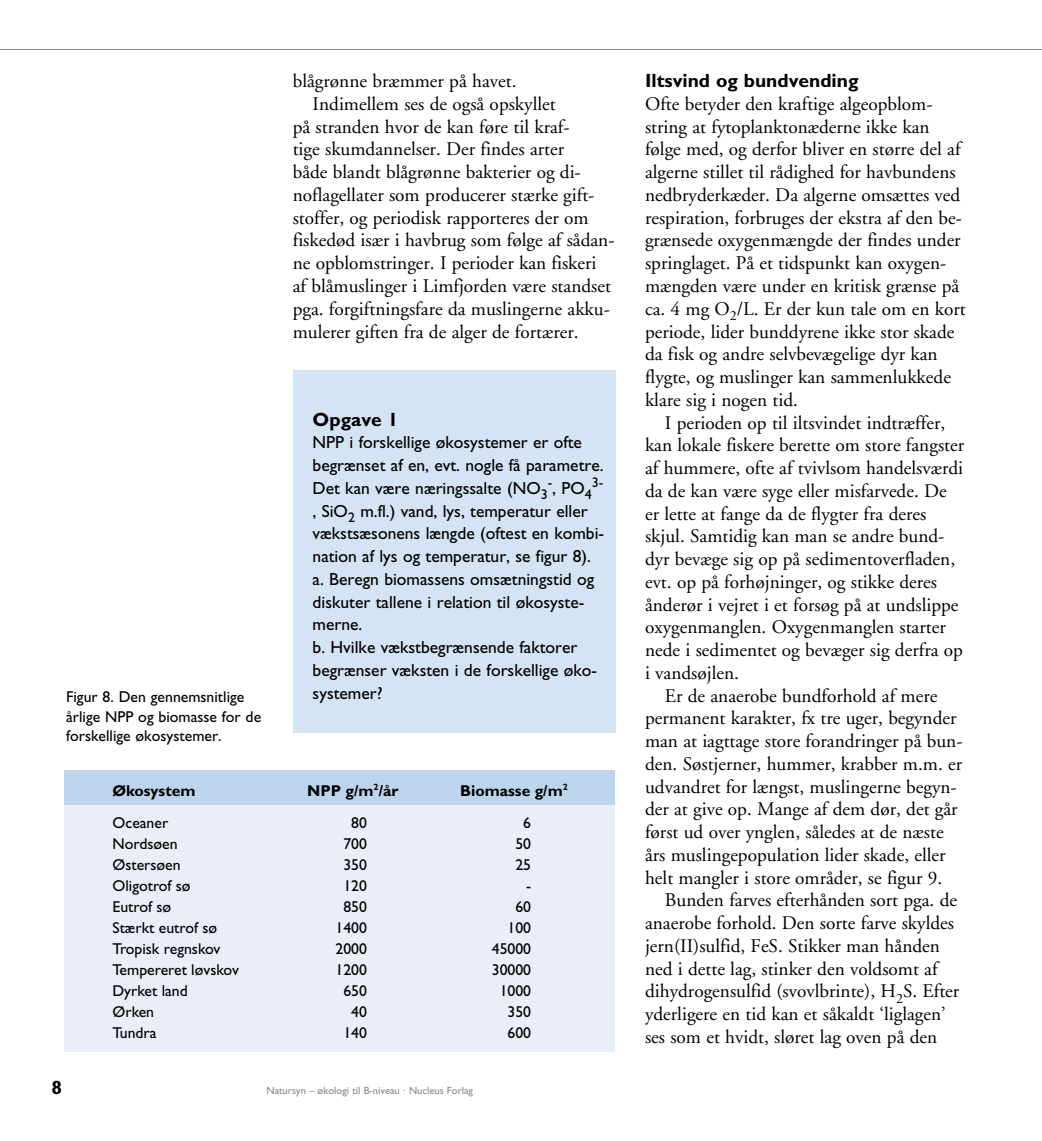
<style>
.page{position:relative;width:1042px;height:1141px;background:#fff}
.page>*{position:absolute;margin:0;border:0;box-sizing:border-box;transform-origin:0 0}
.t1{font:19.25px/22.8px "Adobe Garamond";color:#000}
.t2{font:700 19.25px "Gill Sans";color:#000}
.t3{font:17.5px/22.8px "Gill Sans";color:#000}
.t4{font:15.75px/21px "Gill Sans";color:#000}
.t5{font:700 15.75px/32.4px "Gill Sans";color:#000}
.t6{font:14px "Gill Sans";color:#000}
.t7{font:10.5px "Gill Sans";color:#878889}
.s1{font-weight:400}
</style>
<div class="page">
<div style="left:293px;top:371px;width:322px;height:362px;background:#d4e4f4"></div>
<hr style="left:0;top:49px;width:1042px;height:1px;background:#878889">
<div style="left:64px;top:771px;width:551px;height:281px;background:#e9eef7"></div>
<div style="left:64px;top:770px;width:551px;height:35px;background:#bcd5ec"></div>
<p class="t4" style="left:66px;top:687px;width:197px;line-height:19.2px">Figur 8. Den gennemsnitlige årlige NPP og biomasse for de forskellige økosystemer.</p>
<p class="t5" style="left:112px;top:774px;width:85px">Økosystem</p>
<p class="t4" style="left:112px;top:812px;width:128px">Oceaner<br>Nordsøen<br>Østersøen<br>Oligotrof sø<br>Eutrof sø<br>Stærkt eutrof sø<br>Tropisk regnskov<br>Tempereret løvskov<br>Dyrket land<br>Ørken<br>Tundra</p>
<p class="t1" style="left:293px;top:70px;width:225px">blågrønne bræmmer på havet.</p>
<p class="t1" style="left:313px;top:93px;width:245px">Indimellem ses de også opskyllet</p>
<p class="t1" style="left:293px;top:116px;width:278px">på stran-den hvor de kan føre til kraf-</p>
<p class="t1" style="left:293px;top:139px;width:273px">tige skumdannelser. Der findes arter</p>
<p class="t1" style="left:293px;top:161px;width:288px">både blandt blågrønne bakterier og di-</p>
<p class="t1" style="left:293px;top:184px;width:303px">noflagellater som producerer stærke gift-</p>
<p class="t1" style="left:293px;top:207px;width:297px">stoffer, og periodisk rapporteres der om</p>
<p class="t1" style="left:293px;top:230px;width:323px">fiskedød især i havbrug som følge af sådan-</p>
<p class="t1" style="left:293px;top:252px;width:305px">ne opblomstringer. I perioder kan fiskeri</p>
<p class="t1" style="left:293px;top:275px;width:320px">af blåmuslinger i Limfjor-den være standset</p>
<p class="t1" style="left:293px;top:298px;width:319px">pga. forgiftningsfare da mus-lingerne akku-</p>
<p class="t1" style="left:293px;top:321px;width:287px">mulerer giften fra de alger de fortærer.</p>
<p class="t2" style="left:313px;top:408px;width:87px">Opgave 1</p>
<p class="t3" style="left:313px;top:431px;width:292px">NPP i forskellige økosystemer er ofte be-grænset af en, evt. nogle få parametre.<br>Det kan være næringssalte (NO<sub>3</sub><sup>-</sup>, PO<sub>4</sub></p>
<p class="t6" style="left:592px;top:474px;width:13px">3-</p>
<p class="t3" style="left:313px;top:499px;width:293px">, SiO<sub>2</sub> m.fl.) vand, lys, temperatur eller vækstsæsonens længde (oftest en kombi&shy;nation af lys og temperatur, se figur 8). a. Beregn biomassens omsætningstid og diskuter tallene i relation til økosyste&shy;merne.<br>b. Hvilke vækstbegrænsende faktorer be-grænser væksten i de forskellige øko&shy;systemer?</p>
<p class="t5" style="left:307px;top:774px;width:93px">NPP g/m<sup>2</sup>/år</p>
<p class="t5" style="left:523px;top:774px;width:46px;text-indent:-63px">Biomasse g/m<sup>2<br></sup><span class="s1">6</span></p>
<p class="t4" style="left:492px;top:833px;width:41px;text-align:right">50<br>25<br>-<br>60<br>100<br>45000<br>30000<br>1000<br>350<br>600</p>
<p class="t4" style="left:335px;top:812px;width:33px;text-align:right">80<br>700<br>350<br>120<br>850<br>1400<br>2000<br>1200<br>650<br>40<br>140</p>
<p class="t7" style="left:266px;top:1084px;width:208px">Natursyn – økologi til B-niveau · Nucleus Forlag</p>
<p class="t2" style="left:645px;top:69px;width:215px">Iltsvind og bundvending</p>
<p class="t1" style="left:645px;top:93px;width:322px">Ofte betyder den kraftige algeopblom&shy;string at fytoplanktonæderne ikke kan følge med, og derfor bliver en større del af algerne stillet til rådighed for havbundens nedbryderkæder. Da algerne omsættes ved respiration, forbruges der ekstra af den be&shy;grænsede oxygenmængde der findes under springlaget. På et tidspunkt kan oxygen&shy;mængden være under en kritisk grænse på ca. 4 mg O<sub>2</sub>/L. Er der kun tale om en kort periode, lider bunddyrene ikke stor skade da fisk og andre selvbevægelige dyr kan flygte, og muslinger kan sammenlukkede klare sig i nogen tid.</p>
<p class="t1" style="left:645px;top:412px;width:321px;text-indent:20px">I perioden op til iltsvindet indtræffer, kan lokale fiskere berette om store fangster af hummere, ofte af tvivlsom handelsværdi da de kan være syge eller misfarvede. De er lette at fange da de flygter fra deres skjul. Samtidig kan man se andre bund&shy;dyr bevæge sig op på sedi-mentoverfladen, evt. op på forhøjninger, og stikke deres ånderør i vejret i et forsøg på at undslippe oxygenmanglen. Oxygenmanglen starter nede i sedimentet og bevæger sig derfra op i vandsøjlen.</p>
<p class="t1" style="left:645px;top:685px;width:319px;text-indent:20px">Er de anaerobe bundforhold af mere perma-nent karakter, fx tre uger, begynder man at iagttage store forandringer på bun&shy;den. Søstjer-ner, hummer, krabber m.m. er udvandret for længst, muslingerne begyn&shy;der at give op. Mange af dem dør, det går først ud over ynglen, således at de næste års muslingepopulation lider skade, eller helt mang-ler i store områder, se figur 9.</p>
<p class="t1" style="left:645px;top:889px;width:316px;text-indent:20px">Bunden farves efterhånden sort pga. de anaerobe forhold. Den sorte farve skyldes jern(II)sulfid, FeS. Stikker man hånden ned i dette lag, stinker den voldsomt af dihydrogen-sulfid (svovlbrinte), H<sub>2</sub>S. Efter yderligere en tid kan et såkaldt ‘liglagen’ ses som et hvidt, sløret lag oven på den</p>
</div>
